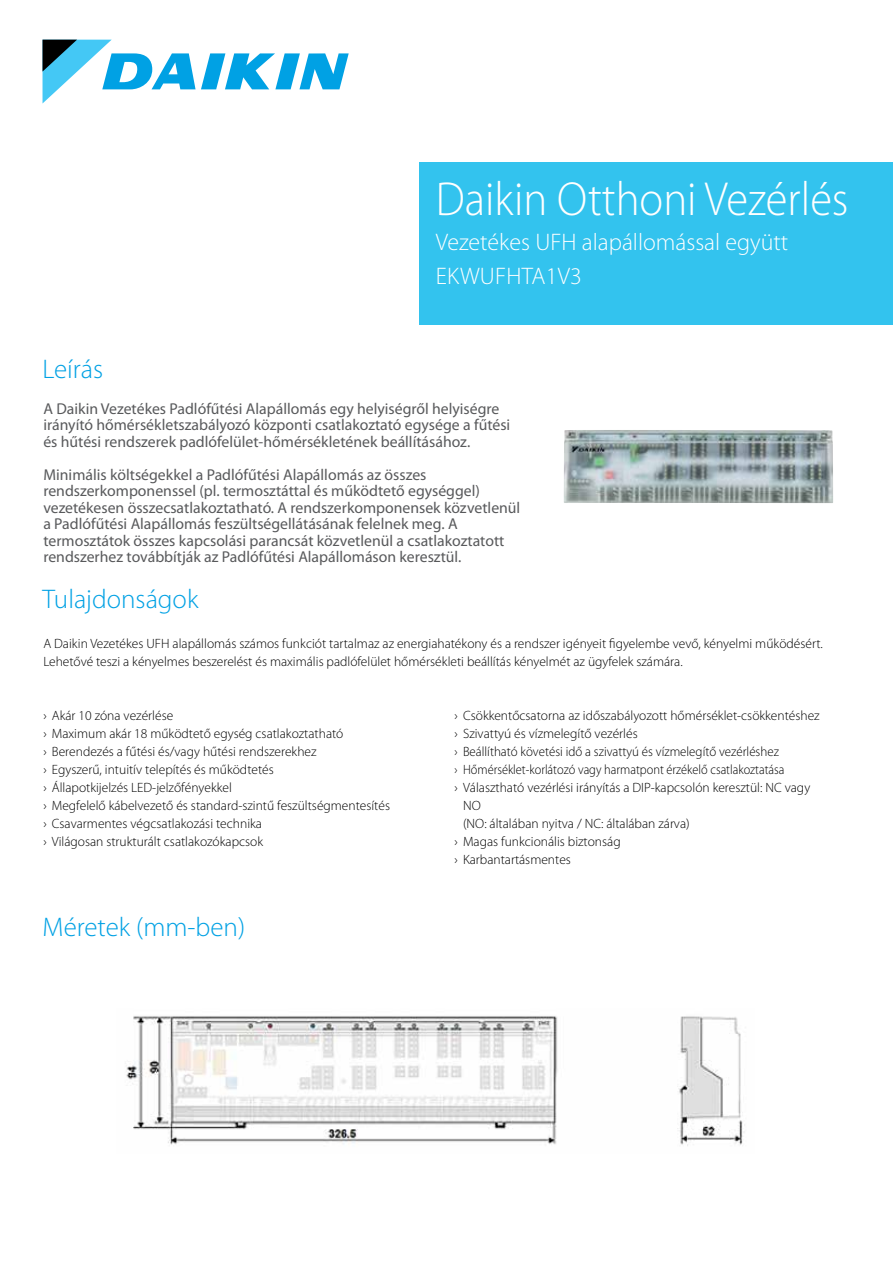
<style>
.page{position:relative;width:893px;height:1263px;background:#fff}
.page>*{position:absolute;margin:0;border:0;box-sizing:border-box;transform-origin:0 0}
.t1{font:300 48px "Myriad Pro";color:#fff;scale:.93 1}
.t2{font:300 27px "Myriad Pro";color:#00a1e4}
.t3{font:300 24px/34.5px "Myriad Pro";color:#fff}
.t4{font:15.75px/16.5px "Myriad Pro";color:#58595b}
.t5{font:300 13.5px/18px "Myriad Pro";color:#000}
.t6{font:300 13.5px "Myriad Pro";color:#000;scale:.92 1}
.t7{font:300 13.5px "Myriad Pro";color:#000;scale:.96 1}
</style>
<div class="page">
<img style="left:126px;top:1016px;width:619px;height:130px">
<div style="left:419px;top:162px;width:474px;height:162px;background:#33c3ee"></div>
<svg style="left:43px;top:40px;width:306px;height:63px"></svg>
<img style="left:564px;top:430px;width:269px;height:73px">
<h2 class="t2" style="left:43px;top:354px;width:62px">Leírás</h2>
<h1 class="t1" style="left:436px;top:173px;width:445px">Daikin Otthoni Vezérlés</h1>
<h3 class="t3" style="left:436px;top:225px;width:354px">Vezetékes UFH alapállomással együtt<br>EKWUFHTA1V3</h3>
<p class="t4" style="left:43px;top:400px;width:468px">A Daikin Vezetékes Padlófűtési Alapállomás egy helyiségről helyiségre irányító hőmérsékletszabályozó központi csatlakoztató egysége a fűtési és hűtési rendszerek padlófelület-hőmérsékletének beállításához.</p>
<p class="t4" style="left:43px;top:466px;width:478px">Minimális költségekkel a Padlófűtési Alapállomás az összes rendszerkomponenssel (pl. termosztáttal és működtető egységgel) vezetékesen összecsatlakoztatható. A rendszerkomponensek közvetlenül a Padlófűtési Alapállomás feszültségellátásának felelnek meg. A termosztátok összes kapcsolási parancsát közvetlenül a csatlakoztatott rendszerhez továbbítják az Padlófűtési Alapállomáson keresztül.</p>
<h2 class="t2" style="left:43px;top:584px;width:157px">Tulajdonságok</h2>
<p class="t5" style="left:43px;top:635px;width:781px">A Daikin Vezetékes UFH alapállomás számos funkciót tartalmaz az energiahatékony és a rendszer igényeit figyelembe vevő, kényelmi működésért.<br>Lehetővé teszi a kényelmes beszerelést és maximális padlófelület hőmérsékleti beállítás kényelmét az ügyfelek számára.</p>
<p class="t5" style="left:43px;top:707px;width:348px">› Akár 10 zóna vezérlése<br>› Maximum akár 18 működtető egység csatlakoztatható<br>› Berendezés a fűtési és/vagy hűtési rendszerekhez<br>› Egyszerű, intuitív telepítés és működtetés<br>› Állapotkijelzés LED-jelzőfényekkel<br>› Megfelelő kábelvezető és standard-szintű feszültségmentesítés › Csavarmentes végcsatlakozási technika<br>› Világosan strukturált csatlakozókapcsok</p>
<p class="t5" style="left:455px;top:707px;width:367px">› Csökkentőcsatorna az időszabályozott hőmérséklet-csökkentéshez</p>
<p class="t5" style="left:455px;top:725px;width:185px">› Szivattyú és vízmelegítő vezérlés</p>
<p class="t7" style="left:455px;top:744px;width:339px">› Beállítható követési idő a szivattyú és vízmelegítő vezérléshez</p>
<p class="t6" style="left:455px;top:762px;width:360px">› Hőmérséklet-korlátozó vagy harmatpont érzékelő csatlakoztatása</p>
<p class="t5" style="left:455px;top:779px;width:357px">› Választható vezérlési irányítás a DIP-kapcsolón keresztül: NC vagy</p>
<p class="t5" style="left:463px;top:797px;width:19px">NO</p>
<p class="t5" style="left:463px;top:815px;width:228px">(NO: általában nyitva / NC: általában zárva)</p>
<p class="t5" style="left:455px;top:833px;width:168px">› Magas funkcionális biztonság</p>
<p class="t5" style="left:455px;top:851px;width:118px">› Karbantartásmentes</p>
<h2 class="t2" style="left:43px;top:913px;width:204px">Méretek (mm-ben)</h2>
</div>
